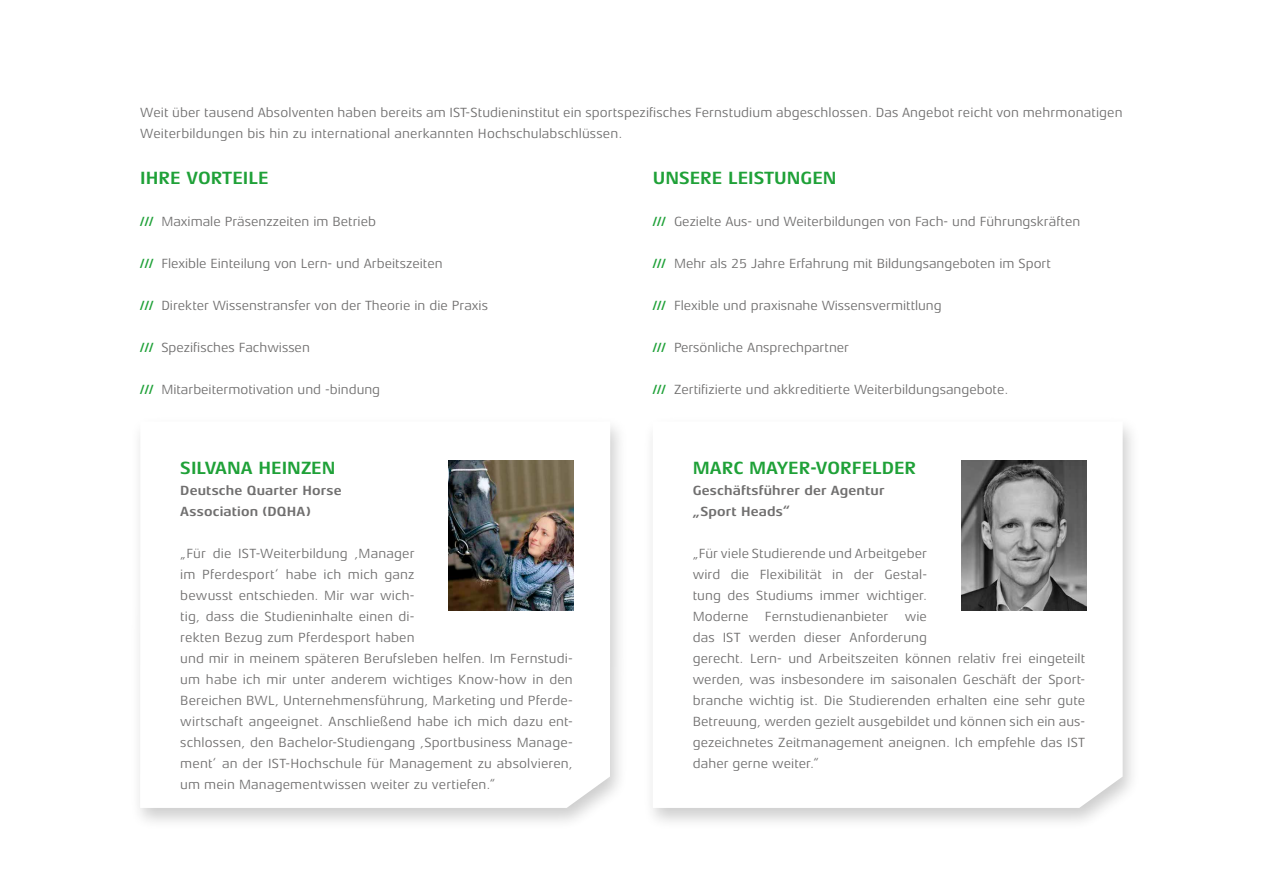
<style>
.page{position:relative;width:1263px;height:893px;background:#fff}
.page>*{position:absolute;margin:0;border:0;box-sizing:border-box;transform-origin:0 0}
.t1{font:700 18px "Aeonis LT Pro";color:#1fa138}
.t2{font:13.5px/21px "Aeonis LT Pro";letter-spacing:.01em;color:#706f6f}
.t3{font:700 13.5px/21px "Aeonis LT Pro";letter-spacing:.01em;color:#706f6f}
.s1{font-weight:700;color:#1fa138}
</style>
<div class="page">
<div style="left:130px;top:416px;width:498px;height:415px;background:#000;opacity:.2"></div>
<svg style="left:140px;top:421px;width:470px;height:387px"></svg>
<img style="left:449px;top:460px;width:125px;height:150px">
<div style="left:643px;top:416px;width:498px;height:415px;background:#000;opacity:.2"></div>
<svg style="left:653px;top:421px;width:470px;height:387px"></svg>
<img style="left:961px;top:460px;width:125px;height:150px">
<p class="t2" style="left:140px;top:102px;width:984px">Weit über tausend Absolventen haben bereits am IST-Studieninstitut ein sportspezifisches Fernstudium abgeschlossen. Das Angebot reicht von mehrmonatigen<br>Weiterbildungen bis hin zu international anerkannten Hochschulabschlüssen.</p>
<h1 class="t1" style="left:653px;top:168px;width:185px">UNSERE LEISTUNGEN</h1>
<p class="t2" style="left:653px;top:211px;width:429px"><span class="s1">///</span> Gezielte Aus- und Weiterbildungen von Fach- und Führungskräften</p>
<p class="t2" style="left:653px;top:253px;width:400px"><span class="s1">///</span> Mehr als 25 Jahre Erfahrung mit Bildungsangeboten im Sport</p>
<p class="t2" style="left:653px;top:295px;width:291px"><span class="s1">///</span> Flexible und praxisnahe Wissensvermittlung</p>
<p class="t2" style="left:653px;top:337px;width:198px"><span class="s1">///</span> Persönliche Ansprechpartner</p>
<p class="t2" style="left:653px;top:379px;width:357px"><span class="s1">///</span> Zertifizierte und akkreditierte Weiterbildungsangebote.</p>
<h1 class="t1" style="left:140px;top:168px;width:130px">IHRE VORTEILE</h1>
<p class="t2" style="left:140px;top:211px;width:237px"><span class="s1">///</span> Maximale Präsenzzeiten im Betrieb</p>
<p class="t2" style="left:140px;top:253px;width:304px"><span class="s1">///</span> Flexible Einteilung von Lern- und Arbeitszeiten</p>
<p class="t2" style="left:140px;top:295px;width:349px"><span class="s1">///</span> Direkter Wissenstransfer von der Theorie in die Praxis</p>
<p class="t2" style="left:140px;top:337px;width:171px"><span class="s1">///</span> Spezifisches Fachwissen</p>
<p class="t2" style="left:140px;top:379px;width:241px"><span class="s1">///</span> Mitarbeitermotivation und -bindung</p>
<h1 class="t1" style="left:180px;top:458px;width:157px">SILVANA HEINZEN</h1>
<p class="t3" style="left:180px;top:480px;width:163px">Deutsche Quarter Horse<br>Association (DQHA)</p>
<p class="t2" style="left:180px;top:543px;width:394px">„Für die IST-Weiterbildung ‚Manager<br>im Pferdesport‘ habe ich mich ganz<br>bewusst entschieden. Mir war wich-<br>tig, dass die Studieninhalte einen di-<br>rekten Bezug zum Pferdesport haben<br>und mir in meinem späteren Berufsleben helfen. Im Fernstudi&shy;um habe ich mir unter anderem wichtiges Know-how in den Bereichen BWL, Unternehmensführung, Marketing und Pferde&shy;wirtschaft angeeignet. Anschließend habe ich mich dazu ent&shy;schlossen, den Bachelor-Studiengang ‚Sportbusiness Manage&shy;ment‘ an der IST-Hochschule für Management zu absolvieren, um mein Managementwissen weiter zu vertiefen.“</p>
<h1 class="t1" style="left:693px;top:458px;width:225px">MARC MAYER-VORFELDER</h1>
<p class="t3" style="left:693px;top:480px;width:193px">Geschäftsführer der Agentur „Sport Heads“</p>
<p class="t2" style="left:693px;top:543px;width:394px">„Für viele Studierende und Arbeitgeber<br>wird die Flexibilität in der Gestal-<br>tung des Studiums immer wichtiger.<br>Moderne Fernstudienanbieter wie<br>das IST werden dieser Anforderung<br>gerecht. Lern- und Arbeitszeiten können relativ frei eingeteilt werden, was insbesondere im saisonalen Geschäft der Sport&shy;branche wichtig ist. Die Studierenden erhalten eine sehr gute Betreuung, werden gezielt ausgebildet und können sich ein aus&shy;gezeichnetes Zeitmanagement aneignen. Ich empfehle das IST daher gerne weiter.“</p>
</div>
